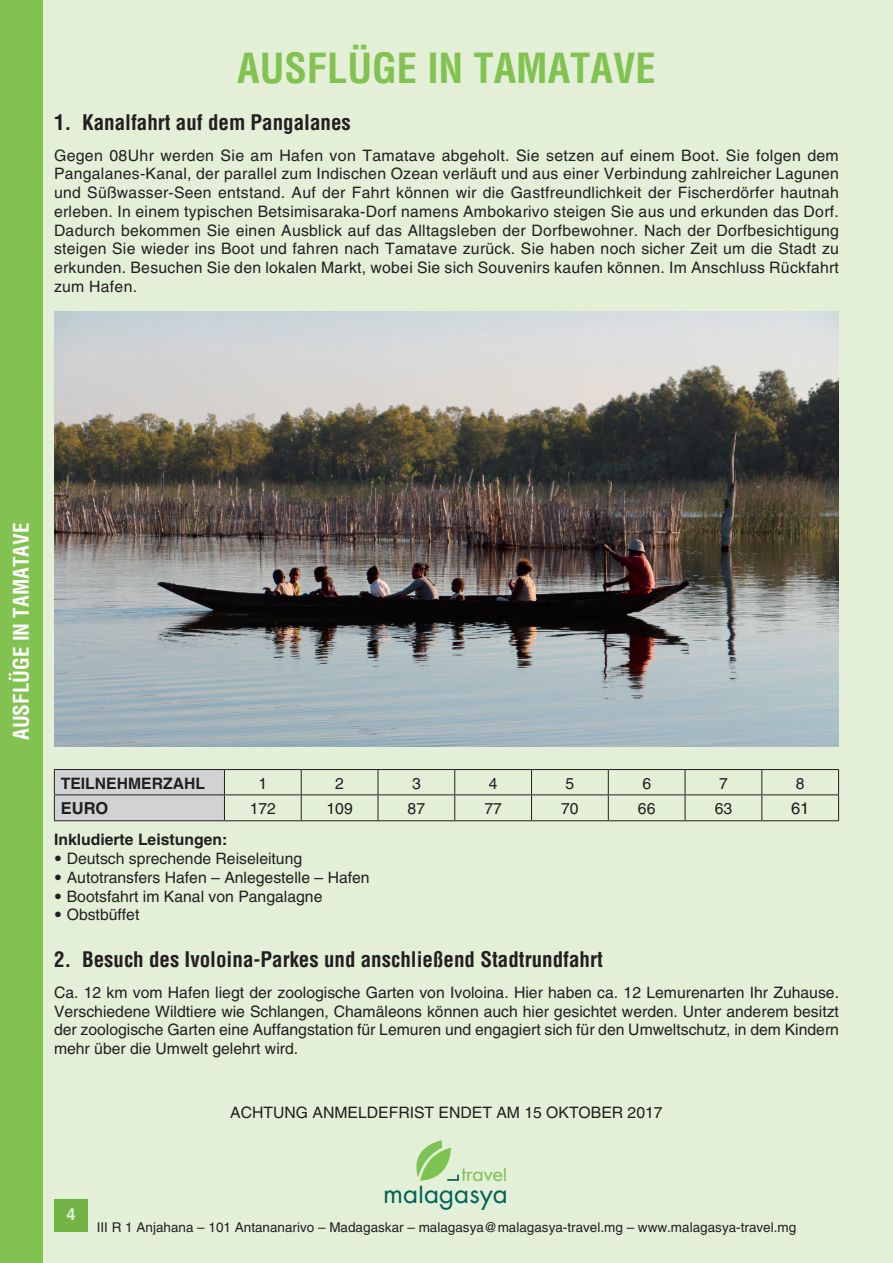
<style>
.page{position:relative;width:893px;height:1263px;background:#e3efd7}
.page>*{position:absolute;margin:0;border:0;box-sizing:border-box;transform-origin:0 0}
.t1{font:700 condensed 40.5px "Helvetica LT Std";color:#82c251}
.t2{font:26.1px "Futura";color:#006355}
.t3{font:700 condensed 21px "Helvetica LT Std";color:#231f20}
.t4{font:700 condensed 21px "Helvetica LT Std";color:#fff}
.t5{font:19.5px "Futura";color:#7cc352}
.t6{font:700 16.5px "Helvetica LT Std";color:#1b1d1f}
.t7{font:16.5px "Helvetica LT Std";color:#1b1d1f}
.t8{font:700 16.5px "Helvetica LT Std";color:#fff}
.t9{font:15.75px/18.8px "Helvetica LT Std";color:#231f20;text-align:justify}
.t10{font:700 15.75px "Helvetica LT Std";color:#231f20}
.t11{font:13.5px "Helvetica LT Std";color:#231f20}
.s1{font-family:"Helvetica Neue LT Std";font-weight:300;font-stretch:condensed}
.s2{font-size:15.6px}
.s3{font-size:20.85px}
</style>
<div class="page">
<div style="left:0;top:0;width:43px;height:1263px;background:#82c251"></div>
<div style="left:54px;top:1199px;width:34px;height:32px;background:#73b544"></div>
<svg style="left:416px;top:1140px;width:43px;height:41px"></svg>
<img style="left:54px;top:311px;width:785px;height:435px">
<hr style="left:224px;top:794px;width:77px;height:1px;background:#231f20">
<hr style="left:301px;top:794px;width:77px;height:1px;background:#231f20">
<svg style="left:301px;top:770px;width:1px;height:50px"></svg>
<hr style="left:378px;top:794px;width:77px;height:1px;background:#231f20">
<svg style="left:378px;top:770px;width:1px;height:50px"></svg>
<hr style="left:455px;top:794px;width:76px;height:1px;background:#231f20">
<svg style="left:454px;top:770px;width:1px;height:50px"></svg>
<hr style="left:531px;top:794px;width:77px;height:1px;background:#231f20">
<svg style="left:531px;top:770px;width:1px;height:50px"></svg>
<hr style="left:608px;top:794px;width:77px;height:1px;background:#231f20">
<svg style="left:608px;top:770px;width:1px;height:50px"></svg>
<hr style="left:685px;top:794px;width:77px;height:1px;background:#231f20">
<svg style="left:685px;top:770px;width:1px;height:50px"></svg>
<hr style="left:762px;top:794px;width:77px;height:1px;background:#231f20">
<svg style="left:761px;top:770px;width:1px;height:50px"></svg>
<hr style="left:224px;top:769px;width:77px;height:1px;background:#231f20">
<hr style="left:301px;top:769px;width:77px;height:1px;background:#231f20">
<hr style="left:378px;top:769px;width:77px;height:1px;background:#231f20">
<hr style="left:455px;top:769px;width:76px;height:1px;background:#231f20">
<hr style="left:531px;top:769px;width:77px;height:1px;background:#231f20">
<hr style="left:608px;top:769px;width:77px;height:1px;background:#231f20">
<hr style="left:685px;top:769px;width:77px;height:1px;background:#231f20">
<hr style="left:762px;top:769px;width:77px;height:1px;background:#231f20">
<svg style="left:54px;top:769px;width:171px;height:52px;background:#c5c6c8"></svg>
<svg style="left:838px;top:770px;width:1px;height:50px"></svg>
<hr style="left:224px;top:820px;width:77px;height:1px;background:#231f20">
<hr style="left:301px;top:820px;width:77px;height:1px;background:#231f20">
<hr style="left:378px;top:820px;width:77px;height:1px;background:#231f20">
<hr style="left:455px;top:820px;width:76px;height:1px;background:#231f20">
<hr style="left:531px;top:820px;width:77px;height:1px;background:#231f20">
<hr style="left:608px;top:820px;width:77px;height:1px;background:#231f20">
<hr style="left:685px;top:820px;width:77px;height:1px;background:#231f20">
<hr style="left:762px;top:820px;width:77px;height:1px;background:#231f20">
<h1 class="t1" style="left:237px;top:43px;width:420px">AUSFLÜGE IN TAMATAVE</h1>
<h3 class="t3" style="left:54px;top:109px;width:298px">1. Kanalfahrt auf dem Pangalanes</h3>
<p class="t9" style="left:54px;top:146px;width:786px">Gegen 08Uhr werden Sie am Hafen von Tamatave abgeholt. Sie setzen auf einem Boot. Sie folgen dem Pangalanes-Kanal, der parallel zum Indischen Ozean verläuft und aus einer Verbindung zahlreicher Lagunen und Süßwasser-Seen entstand. Auf der Fahrt können wir die Gastfreundlichkeit der Fischerdörfer hautnah erleben. In einem typischen Betsimisaraka-Dorf namens Ambokarivo steigen Sie aus und erkunden das Dorf.<br>Dadurch bekommen Sie einen Ausblick auf das Alltagsleben der Dorfbewohner. Nach der Dorfbesichtigung steigen Sie wieder ins Boot und fahren nach Tamatave zurück. Sie haben noch sicher Zeit um die Stadt zu erkunden. Besuchen Sie den lokalen Markt, wobei Sie sich Souvenirs kaufen können. Im Anschluss Rückfahrt zum Hafen.</p>
<h3 class="t4" style="left:8px;top:740px;width:219px;rotate:-90deg">AUSFLÜGE IN TAMATAVE</h3>
<p class="t10" style="left:61px;top:773px;width:146px">TEILNEHMERZAHL</p>
<p class="t9" style="left:258px;top:773px;width:10px">1</p>
<p class="t9" style="left:335px;top:773px;width:10px">2</p>
<p class="t9" style="left:412px;top:773px;width:10px">3</p>
<p class="t9" style="left:489px;top:773px;width:10px">4</p>
<p class="t9" style="left:566px;top:773px;width:10px">5</p>
<p class="t9" style="left:642px;top:773px;width:10px">6</p>
<p class="t9" style="left:719px;top:773px;width:10px">7</p>
<p class="t9" style="left:796px;top:773px;width:10px">8</p>
<p class="t6" style="left:61px;top:798px;width:49px">EURO</p>
<p class="t9" style="left:250px;top:799px;width:28px">172</p>
<p class="t9" style="left:326px;top:799px;width:28px">109</p>
<p class="t9" style="left:408px;top:799px;width:19px">87</p>
<p class="t9" style="left:484px;top:799px;width:19px">77</p>
<p class="t9" style="left:561px;top:799px;width:19px">70</p>
<p class="t9" style="left:638px;top:799px;width:19px">66</p>
<p class="t9" style="left:715px;top:799px;width:19px">63</p>
<p class="t7" style="left:791px;top:799px;width:20px">61</p>
<p class="t10" style="left:54px;top:830px;width:175px">Inkludierte Leistungen:</p>
<p class="t9" style="left:54px;top:849px;width:250px"><span class="s1">•</span> Deutsch sprechende Reiseleitung</p>
<p class="t9" style="left:54px;top:868px;width:317px"><span class="s1">•</span> Autotransfers Hafen – Anlegestelle – Hafen</p>
<p class="t9" style="left:54px;top:887px;width:270px"><span class="s1">•</span> Bootsfahrt im Kanal von Pangalagne</p>
<p class="t9" style="left:54px;top:905px;width:87px"><span class="s1">•</span> Obstbüffet</p>
<h3 class="t3" style="left:54px;top:946px;width:550px">2. Besuch des Ivoloina-Parkes und anschließend Stadtrundfahrt</h3>
<p class="t9" style="left:54px;top:983px;width:787px">Ca. 12 km vom Hafen liegt der zoologische Garten von Ivoloina. Hier haben ca. 12 Lemurenarten Ihr Zuhause.<br>Verschiedene Wildtiere wie Schlangen, Chamäleons können auch hier gesichtet werden. Unter anderem besitzt der zoologische Garten eine Auffangstation für Lemuren und engagiert sich für den Umweltschutz, in dem Kindern mehr über die Umwelt gelehrt wird.</p>
<p class="t8" style="left:66px;top:1204px;width:11px">4</p>
<p class="t9" style="left:230px;top:1103px;width:434px">ACHTUNG ANMELDEFRIST ENDET AM 15 OKTOBER 2017</p>
<p class="t5" style="left:461px;top:1160px;width:48px">trave<span class="s2">l</span></p>
<h2 class="t2" style="left:383px;top:1175px;width:126px">ma<span class="s3">l</span>agasya</h2>
<p class="t11" style="left:97px;top:1219px;width:701px">III R 1 Anjahana – 101 Antananarivo – Madagaskar – malagasya@malagasya-travel.mg – www.malagasya-travel.mg</p>
</div>
